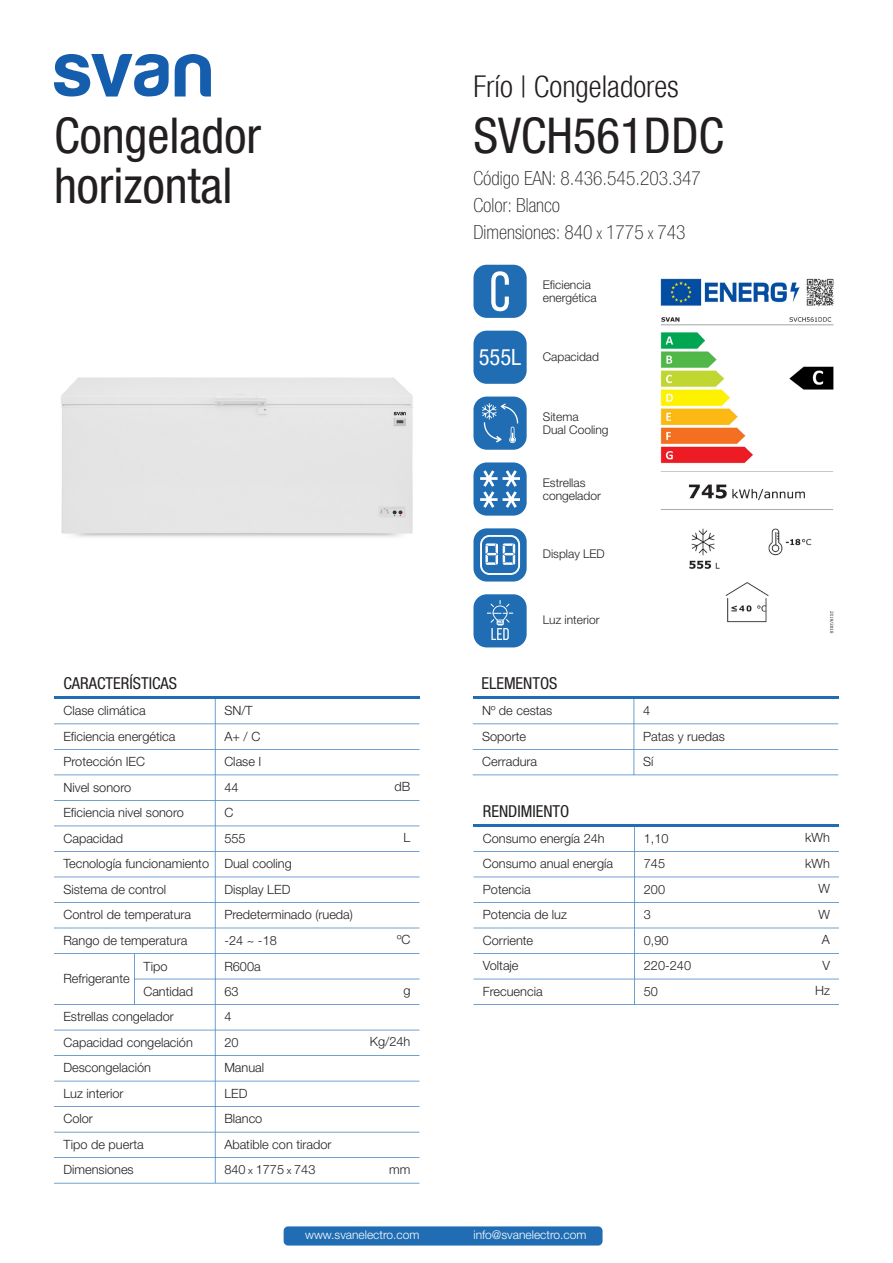
<style>
.page{position:relative;width:893px;height:1263px;background:#fff}
.page>*{position:absolute;margin:0;border:0;box-sizing:border-box;transform-origin:0 0}
.FAMILIA_Y_REF{font:condensed 49.5px "Helvetica Neue LT Std";color:#231f20}
.SUB_TITULO{font:300 condensed 30px "Helvetica Neue";color:#231f20}
.ICONOS{font:condensed 22.5px "Helvetica Neue LT Std";color:#fff}
.TEXTO{font:100 condensed 19.5px "Helvetica Neue LT Std";color:#231f20}
.TITULO_TABLA{font:condensed 16.5px "Helvetica Neue LT Std";color:#231f20}
.TEXTO_TABLA{font:300 12.75px "Helvetica Neue LT Std";color:#231f20}
.UNIDADES_TABLA{font:300 12.75px "Helvetica Neue LT Std";color:#231f20}
.INFO_ICONOS{font:300 12px "Helvetica Neue LT Std";color:#231f20}
.t1{font:300 12px "Helvetica Neue LT Std";color:#fff}
.s1{font-size:16.5px}
.s2{font-size:9.75px}
</style>
<div class="page">
<svg style="left:54px;top:54px;width:115px;height:43px"></svg>
<svg style="left:175px;top:54px;width:36px;height:42px"></svg>
<div style="left:284px;top:1226px;width:319px;height:19px;background:#206db3;border-radius:5px"></div>
<div style="left:473px;top:265px;width:54px;height:53px;background:#206db3;border-radius:13px"></div>
<div style="left:473px;top:528px;width:54px;height:53px;background:#206db3;border-radius:13px"></div>
<div style="left:473px;top:594px;width:54px;height:53px;background:#206db3;border-radius:13px"></div>
<div style="left:473px;top:462px;width:54px;height:54px;background:#206db3;border-radius:13px"></div>
<div style="left:473px;top:397px;width:54px;height:53px;background:#206db3;border-radius:13px"></div>
<div style="left:473px;top:331px;width:54px;height:53px;background:#206db3;border-radius:13px"></div>
<svg style="left:482px;top:403px;width:36px;height:40px"></svg>
<div style="left:61px;top:377px;width:352px;height:160px;background:#e5e5e5"></div>
<img style="left:660px;top:278px;width:174px;height:356px">
<hr style="left:54px;top:696px;width:365px;height:3px;background:#206db3">
<hr style="left:473px;top:824px;width:366px;height:2px;background:#206db3">
<svg style="left:54px;top:699px;width:365px;height:484px"></svg>
<hr style="left:473px;top:696px;width:365px;height:3px;background:#206db3">
<svg style="left:473px;top:699px;width:365px;height:76px"></svg>
<svg style="left:480px;top:535px;width:40px;height:40px"></svg>
<svg style="left:480px;top:470px;width:40px;height:38px"></svg>
<svg style="left:487px;top:600px;width:26px;height:40px"></svg>
<svg style="left:491px;top:271px;width:18px;height:40px"></svg>
<svg style="left:473px;top:826px;width:366px;height:179px"></svg>
<p class="FAMILIA_Y_REF" style="left:54px;top:107px;width:209px">Congelador</p>
<p class="FAMILIA_Y_REF" style="left:54px;top:156px;width:180px">horizontal</p>
<p class="TITULO_TABLA" style="left:63px;top:674px;width:115px">CARACTERÍSTICAS</p>
<p class="TEXTO_TABLA" style="left:63px;top:703px;width:84px">Clase climática</p>
<p class="TEXTO_TABLA" style="left:224px;top:703px;width:30px">SN/T</p>
<p class="TEXTO_TABLA" style="left:63px;top:728px;width:113px">Eficiencia energética</p>
<p class="TEXTO_TABLA" style="left:224px;top:728px;width:37px">A+ / C</p>
<p class="TEXTO_TABLA" style="left:63px;top:754px;width:83px">Protección IEC</p>
<p class="TEXTO_TABLA" style="left:224px;top:754px;width:39px">Clase I</p>
<p class="SUB_TITULO" style="left:473px;top:69px;width:207px">Frío | Congeladores</p>
<p class="FAMILIA_Y_REF" style="left:473px;top:107px;width:252px">SVCH561DDC</p>
<p class="TEXTO" style="left:473px;top:167px;width:229px">Código EAN: 8.436.545.203.347</p>
<p class="TEXTO" style="left:473px;top:194px;width:88px">Color: Blanco</p>
<p class="TEXTO" style="left:473px;top:221px;width:214px">Dimensiones: 840 <span class="s1">x</span> 1775 <span class="s1">x</span> 743</p>
<p class="ICONOS" style="left:479px;top:344px;width:44px">555L</p>
<p class="INFO_ICONOS" style="left:543px;top:277px;width:50px">Eficiencia</p>
<p class="INFO_ICONOS" style="left:543px;top:291px;width:55px">energética</p>
<p class="INFO_ICONOS" style="left:543px;top:349px;width:58px">Capacidad</p>
<p class="INFO_ICONOS" style="left:543px;top:409px;width:37px">Sitema</p>
<p class="INFO_ICONOS" style="left:543px;top:423px;width:67px">Dual Cooling</p>
<p class="INFO_ICONOS" style="left:543px;top:475px;width:44px">Estrellas</p>
<p class="INFO_ICONOS" style="left:543px;top:488px;width:60px">congelador</p>
<p class="INFO_ICONOS" style="left:543px;top:547px;width:64px">Display LED</p>
<p class="INFO_ICONOS" style="left:543px;top:612px;width:58px">Luz interior</p>
<p class="TITULO_TABLA" style="left:481px;top:674px;width:78px">ELEMENTOS</p>
<p class="TEXTO_TABLA" style="left:482px;top:703px;width:72px">Nº de cestas</p>
<p class="TEXTO_TABLA" style="left:643px;top:703px;width:9px">4</p>
<p class="TEXTO_TABLA" style="left:482px;top:728px;width:45px">Soporte</p>
<p class="TEXTO_TABLA" style="left:643px;top:728px;width:83px">Patas y ruedas</p>
<p class="TEXTO_TABLA" style="left:482px;top:754px;width:57px">Cerradura</p>
<p class="TEXTO_TABLA" style="left:643px;top:754px;width:12px">Sí</p>
<p class="TEXTO_TABLA" style="left:63px;top:779px;width:69px">Nivel sonoro</p>
<p class="TEXTO_TABLA" style="left:224px;top:779px;width:16px">44</p>
<p class="UNIDADES_TABLA" style="left:395px;top:779px;width:17px">dB</p>
<p class="TEXTO_TABLA" style="left:63px;top:805px;width:122px">Eficiencia nivel sonoro</p>
<p class="TEXTO_TABLA" style="left:224px;top:805px;width:10px">C</p>
<p class="TEXTO_TABLA" style="left:63px;top:830px;width:61px">Capacidad</p>
<p class="TEXTO_TABLA" style="left:224px;top:830px;width:23px">555</p>
<p class="UNIDADES_TABLA" style="left:404px;top:830px;width:8px">L</p>
<p class="TEXTO_TABLA" style="left:483px;top:830px;width:123px">Consumo energía 24h</p>
<p class="TEXTO_TABLA" style="left:644px;top:830px;width:26px">1,10</p>
<p class="UNIDADES_TABLA" style="left:805px;top:830px;width:26px">kWh</p>
<p class="TEXTO_TABLA" style="left:483px;top:856px;width:132px">Consumo anual energía</p>
<p class="TEXTO_TABLA" style="left:644px;top:856px;width:23px">745</p>
<p class="UNIDADES_TABLA" style="left:805px;top:855px;width:26px">kWh</p>
<p class="TEXTO_TABLA" style="left:483px;top:881px;width:49px">Potencia</p>
<p class="TEXTO_TABLA" style="left:644px;top:881px;width:23px">200</p>
<p class="UNIDADES_TABLA" style="left:818px;top:881px;width:13px">W</p>
<p class="TITULO_TABLA" style="left:483px;top:801px;width:88px">RENDIMIENTO</p>
<p class="TEXTO_TABLA" style="left:63px;top:856px;width:147px">Tecnología funcionamiento</p>
<p class="TEXTO_TABLA" style="left:224px;top:856px;width:69px">Dual cooling</p>
<p class="TEXTO_TABLA" style="left:63px;top:881px;width:104px">Sistema de control</p>
<p class="TEXTO_TABLA" style="left:224px;top:881px;width:68px">Display LED</p>
<p class="TEXTO_TABLA" style="left:63px;top:907px;width:129px">Control de temperatura</p>
<p class="TEXTO_TABLA" style="left:224px;top:907px;width:130px">Predeterminado (rueda)</p>
<p class="TEXTO_TABLA" style="left:483px;top:907px;width:86px">Potencia de luz</p>
<p class="TEXTO_TABLA" style="left:644px;top:907px;width:9px">3</p>
<p class="UNIDADES_TABLA" style="left:818px;top:906px;width:13px">W</p>
<p class="TEXTO_TABLA" style="left:63px;top:932px;width:126px">Rango de temperatura</p>
<p class="TEXTO_TABLA" style="left:224px;top:932px;width:54px">-24 ~ -18</p>
<p class="UNIDADES_TABLA" style="left:397px;top:932px;width:15px">ºC</p>
<p class="TEXTO_TABLA" style="left:63px;top:971px;width:68px">Refrigerante</p>
<p class="TEXTO_TABLA" style="left:143px;top:958px;width:26px">Tipo</p>
<p class="TEXTO_TABLA" style="left:143px;top:984px;width:51px">Cantidad</p>
<p class="TEXTO_TABLA" style="left:224px;top:958px;width:38px">R600a</p>
<p class="TEXTO_TABLA" style="left:224px;top:984px;width:16px">63</p>
<p class="UNIDADES_TABLA" style="left:403px;top:983px;width:9px">g</p>
<p class="TEXTO_TABLA" style="left:63px;top:1009px;width:112px">Estrellas congelador</p>
<p class="TEXTO_TABLA" style="left:224px;top:1009px;width:9px">4</p>
<p class="TEXTO_TABLA" style="left:63px;top:1060px;width:89px">Descongelación</p>
<p class="TEXTO_TABLA" style="left:224px;top:1060px;width:41px">Manual</p>
<p class="TEXTO_TABLA" style="left:63px;top:1111px;width:31px">Color</p>
<p class="TEXTO_TABLA" style="left:224px;top:1111px;width:40px">Blanco</p>
<p class="TEXTO_TABLA" style="left:63px;top:1034px;width:131px">Capacidad congelación</p>
<p class="TEXTO_TABLA" style="left:224px;top:1034px;width:16px">20</p>
<p class="UNIDADES_TABLA" style="left:370px;top:1034px;width:42px">Kg/24h</p>
<p class="TEXTO_TABLA" style="left:63px;top:1085px;width:62px">Luz interior</p>
<p class="TEXTO_TABLA" style="left:224px;top:1085px;width:25px">LED</p>
<p class="TEXTO_TABLA" style="left:63px;top:1137px;width:82px">Tipo de puerta</p>
<p class="TEXTO_TABLA" style="left:224px;top:1137px;width:109px">Abatible con tirador</p>
<p class="TEXTO_TABLA" style="left:63px;top:1162px;width:72px">Dimensiones</p>
<p class="TEXTO_TABLA" style="left:224px;top:1162px;width:93px">840 <span class="s2">x</span> 1775 <span class="s2">x</span> 743</p>
<p class="UNIDADES_TABLA" style="left:389px;top:1161px;width:23px">mm</p>
<p class="TEXTO_TABLA" style="left:483px;top:932px;width:52px">Corriente</p>
<p class="TEXTO_TABLA" style="left:644px;top:932px;width:26px">0,90</p>
<p class="UNIDADES_TABLA" style="left:822px;top:932px;width:10px">A</p>
<p class="TEXTO_TABLA" style="left:483px;top:958px;width:37px">Voltaje</p>
<p class="TEXTO_TABLA" style="left:644px;top:958px;width:49px">220-240</p>
<p class="UNIDADES_TABLA" style="left:822px;top:957px;width:9px">V</p>
<p class="TEXTO_TABLA" style="left:483px;top:983px;width:61px">Frecuencia</p>
<p class="TEXTO_TABLA" style="left:644px;top:983px;width:16px">50</p>
<p class="UNIDADES_TABLA" style="left:815px;top:983px;width:16px">Hz</p>
<p class="t1" style="left:305px;top:1227px;width:116px">www.svanelectro.com</p>
<p class="t1" style="left:473px;top:1227px;width:114px">info@svanelectro.com</p>
</div>
